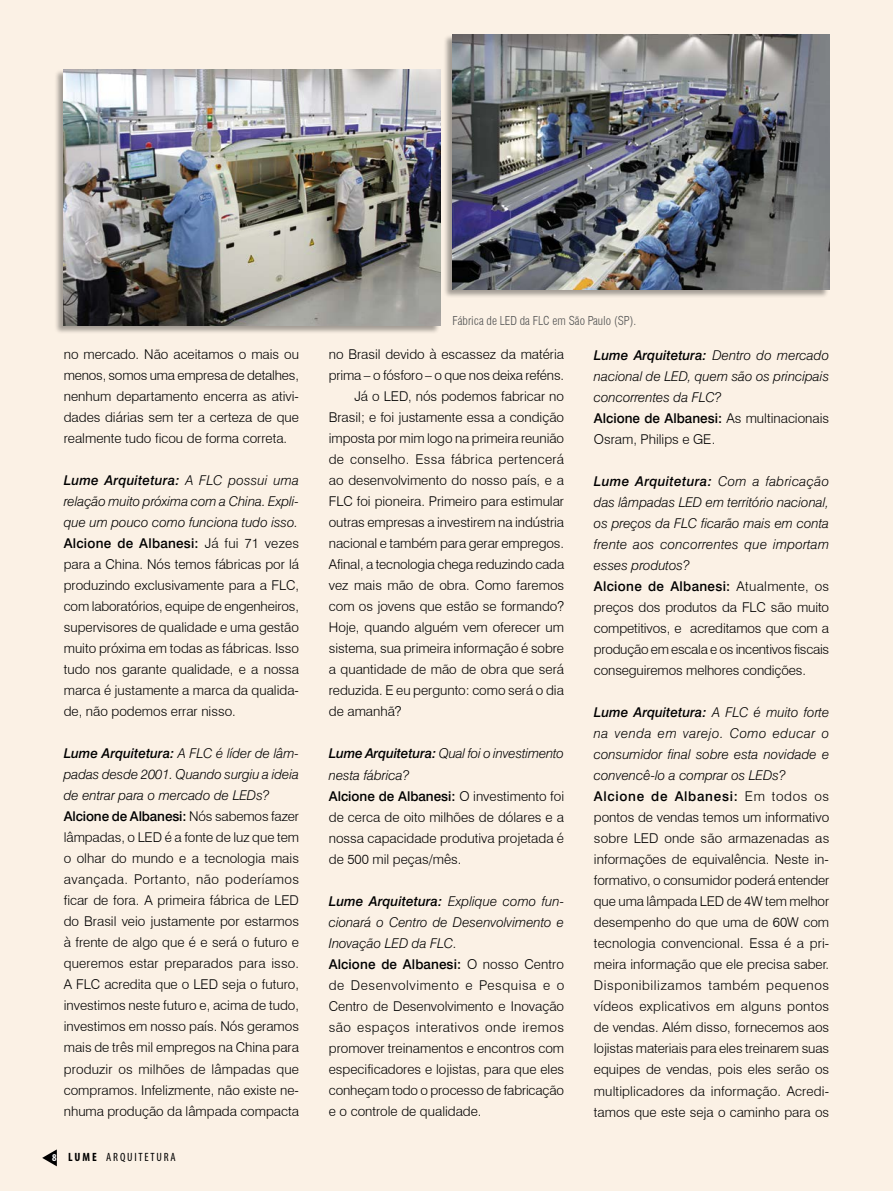
<style>
.page{position:relative;width:893px;height:1191px;background:#fbf1e5}
.page>*{position:absolute;margin:0;border:0;box-sizing:border-box;transform-origin:0 0}
.t1{font:300 13.5px/21px "Swiss 721 BT";color:#000}
.t2{font:italic 300 13.5px/21px "Swiss 721 BT";color:#000}
.t3{font:300 13.5px "Swiss 721 BT";letter-spacing:.025em;color:#000}
.t4{font:300 condensed 12px "Swiss 721 BT";color:#535454}
.t5{font:condensed 12px "Myriad";color:#000}
.s1{font-weight:500;font-style:italic}
.s2{font-style:italic}
.s3{font-weight:500}
.s4{font-weight:700;font-size:10.5px;color:#fff}
.s5{font-weight:700}
.s6{font-weight:500;font-style:normal}
.s7{font-style:normal}
</style>
<div class="page">
<svg style="left:42px;top:1149px;width:15px;height:17px"></svg>
<div style="left:55px;top:70px;width:386px;height:264px;background:#000;opacity:.35"></div>
<img style="left:64px;top:70px;width:376px;height:255px">
<div style="left:443px;top:34px;width:386px;height:264px;background:#000;opacity:.35"></div>
<img style="left:452px;top:34px;width:377px;height:255px">
<p class="t1" style="left:64px;top:344px;width:237px;text-align:justify">no mercado. Não aceitamos o mais ou menos, somos uma empresa de detalhes, nenhum departamento encerra as ativi&shy;dades diárias sem ter a certeza de que realmente tudo ficou de forma correta.</p>
<p class="t1" style="left:64px;top:470px;width:237px;text-align:justify"><span class="s1">Lume Arquitetura:</span> <span class="s2">A FLC possui uma relação muito próxima com a China. Expli&shy;que um pouco como funciona tudo isso.<br></span><span class="s3">Alcione de Albanesi:</span> Já fui 71 vezes para a China. Nós temos fábricas por lá produzindo exclusivamente para a FLC, com laboratórios, equipe de engenheiros, supervisores de qualidade e uma gestão muito próxima em todas as fábricas. Isso tudo nos garante qualidade, e a nossa marca é justamente a marca da qualida&shy;de, não podemos errar nisso.</p>
<p class="t1" style="left:64px;top:743px;width:237px"><span class="s1">Lume Arquitetura:</span> <span class="s2">A FLC é líder de lâm&shy;padas desde 2001. Quando surgiu a ideia de entrar para o mercado de LEDs?<br></span><span class="s3">Alcione de Albanesi:</span> Nós sabemos fazer lâmpadas, o LED é a fonte de luz que tem o olhar do mundo e a tecnologia mais avançada. Portanto, não poderíamos ficar de fora. A primeira fábrica de LED do Brasil veio justamente por estarmos à frente de algo que é e será o futuro e queremos estar preparados para isso.<br>A FLC acredita que o LED seja o futuro, investimos neste futuro e, acima de tudo, investimos em nosso país. Nós geramos mais de três mil empregos na China para produzir os milhões de lâmpadas que compramos. Infelizmente, não existe ne&shy;nhuma produção da lâmpada compacta</p>
<p class="t5" style="left:52px;top:1151px;width:125px"><span class="s4">8</span> <span class="s5">L U M E</span> A R Q U I T E T U R A</p>
<p class="t4" style="left:452px;top:314px;width:185px">Fábrica de LED da FLC em São Paulo (SP).</p>
<p class="t1" style="left:329px;top:344px;width:237px">no Brasil devido à escassez da matéria</p>
<p class="t1" style="left:329px;top:365px;width:237px">prima – o fósforo – o que nos deixa reféns.</p>
<p class="t1" style="left:354px;top:386px;width:211px">Já o LED, nós podemos fabricar no</p>
<p class="t1" style="left:329px;top:407px;width:237px">Brasil; e foi justamente essa a condição</p>
<p class="t1" style="left:329px;top:428px;width:237px">imposta por mim logo na primeira reunião</p>
<p class="t3" style="left:329px;top:451px;width:237px">de conselho. Essa fábrica pertencerá</p>
<p class="t1" style="left:329px;top:470px;width:237px">ao desenvolvimento do nosso país, e a</p>
<p class="t1" style="left:329px;top:491px;width:237px">FLC foi pioneira. Primeiro para estimular</p>
<p class="t1" style="left:329px;top:512px;width:237px">outras empresas a investirem na indústria</p>
<p class="t1" style="left:329px;top:533px;width:237px">nacional e também para gerar empregos.</p>
<p class="t1" style="left:329px;top:554px;width:237px">Afinal, a tecnologia chega reduzindo cada</p>
<p class="t1" style="left:329px;top:575px;width:237px">vez mais mão de obra. Como faremos</p>
<p class="t1" style="left:329px;top:596px;width:237px">com os jovens que estão se formando?</p>
<p class="t1" style="left:329px;top:617px;width:237px">Hoje, quando alguém vem oferecer um</p>
<p class="t1" style="left:329px;top:638px;width:237px">sistema, sua primeira informação é sobre</p>
<p class="t1" style="left:329px;top:659px;width:237px">a quantidade de mão de obra que será</p>
<p class="t1" style="left:329px;top:680px;width:237px">reduzida. E eu pergunto: como será o dia</p>
<p class="t1" style="left:329px;top:701px;width:74px">de amanhã?</p>
<p class="t1" style="left:329px;top:743px;width:237px"><span class="s1">Lume Arquitetura:</span> <span class="s2">Qual foi o investimento nesta fábrica?<br></span><span class="s3">Alcione de Albanesi:</span> O investimento foi de cerca de oito milhões de dólares e a nossa capacidade produtiva projetada é de 500 mil peças/mês.</p>
<p class="t1" style="left:329px;top:890px;width:237px"><span class="s1">Lume Arquitetura:</span> <span class="s2">Explique como fun&shy;cionará o Centro de Desenvolvimento e Inovação LED da FLC.<br></span><span class="s3">Alcione de Albanesi:</span> O nosso Centro de Desenvolvimento e Pesquisa e o Centro de Desenvolvimento e Inovação são espaços interativos onde iremos promover treinamentos e encontros com especificadores e lojistas, para que eles conheçam todo o processo de fabricação e o controle de qualidade.</p>
<p class="t2" style="left:594px;top:344px;width:237px"><span class="s3">Lume Arquitetura:</span> Dentro do mercado nacional de LED, quem são os principais concorrentes da FLC?<br><span class="s6">Alcione de Albanesi:</span> <span class="s7">As multinacionais<br>Osram, Philips e GE.</span></p>
<p class="t1" style="left:594px;top:471px;width:237px"><span class="s1">Lume Arquitetura:</span> <span class="s2">Com a fabricação das lâmpadas LED em território nacional, os preços da FLC ficarão mais em conta frente aos concorrentes que importam esses produtos?<br></span><span class="s3">Alcione de Albanesi:</span> Atualmente, os preços dos produtos da FLC são muito competitivos, e acreditamos que com a produção em escala e os incentivos fiscais conseguiremos melhores condições.</p>
<p class="t1" style="left:594px;top:702px;width:237px"><span class="s1">Lume Arquitetura:</span> <span class="s2">A FLC é muito forte na venda em varejo. Como educar o consumidor final sobre esta novidade e convencê-lo a comprar os LEDs?<br></span><span class="s3">Alcione de Albanesi:</span> Em todos os pontos de vendas temos um informativo sobre LED onde são armazenadas as informações de equivalência. Neste in&shy;formativo, o consumidor poderá entender que uma lâmpada LED de 4W tem melhor desempenho do que uma de 60W com tecnologia convencional. Essa é a pri&shy;meira informação que ele precisa saber.<br>Disponibilizamos também pequenos vídeos explicativos em alguns pontos de vendas. Além disso, fornecemos aos lojistas materiais para eles treinarem suas equipes de vendas, pois eles serão os multiplicadores da informação. Acredi&shy;tamos que este seja o caminho para os</p>
</div>
